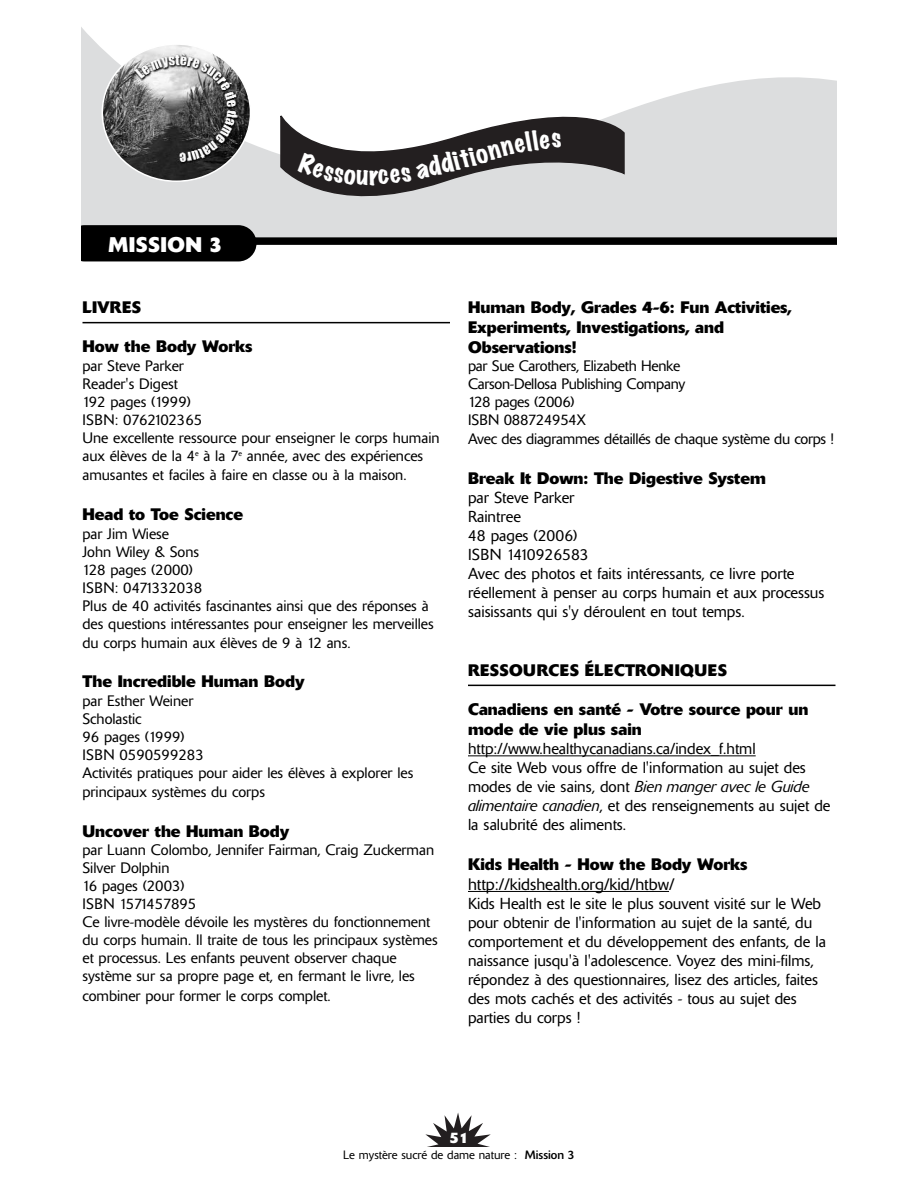
<style>
.page{position:relative;width:918px;height:1188px;background:#fff}
.page>*{position:absolute;margin:0;border:0;box-sizing:border-box;transform-origin:0 0}
.t1{font:700 21px "Delta";letter-spacing:.02em;color:#fff}
.t2{font:700 16.5px/19.8px "Delta";color:#000}
.t3{font:300 16.5px "Delta";color:#000}
.t4{font:700 16.5px "Delta";letter-spacing:.02em;color:#000}
.t5{font:300 15.75px/19px "Delta";color:#000}
.t6{font:300 15px/18.1px "Delta";color:#000}
.t7{font:700 15px "Delta";color:#fff}
.t8{font:300 12px "Delta";color:#000}
.s1{font-style:italic}
.s2{font-weight:400}
</style>
<div class="page">
<svg style="left:425px;top:1113px;width:66px;height:34px"></svg>
<hr style="left:82px;top:322px;width:368px;height:1px;background:#000">
<hr style="left:468px;top:685px;width:368px;height:1px;background:#000">
<hr style="left:468px;top:755px;width:72px;height:1px;background:#000">
<hr style="left:540px;top:755px;width:56px;height:1px;background:#000">
<hr style="left:596px;top:755px;width:67px;height:1px;background:#000">
<hr style="left:663px;top:755px;width:93px;height:1px;background:#000">
<hr style="left:468px;top:891px;width:201px;height:1px;background:#000">
<svg style="left:81px;top:27px;width:756px;height:210px;fill:#dcddde"></svg>
<svg style="left:279px;top:94px;width:346px;height:128px"></svg>
<svg style="left:102px;top:43px;width:149px;height:139px"></svg>
<div style="left:82px;top:237px;width:755px;height:8px;background:#000"></div>
<div style="left:67px;top:225px;width:189px;height:36px;background:#000;border-radius:18px"></div>
<div style="left:0;top:0;width:81px;height:293px;background:#fff"></div>
<svg style="left:281px;top:95px;width:343px;height:125px"></svg>
<h1 class="t1" style="left:108px;top:237px;width:115px">MISSION 3</h1>
<p class="t2" style="left:82px;top:299px;width:60px">LIVRES</p>
<p class="t2" style="left:82px;top:338px;width:171px">How the Body Works</p>
<p class="t6" style="left:82px;top:358px;width:359px">par Steve Parker<br>Reader's Digest<br>192 pages (1999)<br>ISBN: 0762102365<br>Une excellente ressource pour enseigner le corps humain aux élèves de la 4<sup>e</sup> à la 7<sup>e</sup> année, avec des expériences amusantes et faciles à faire en classe ou à la maison.</p>
<p class="t2" style="left:82px;top:506px;width:162px">Head to Toe Science</p>
<p class="t6" style="left:82px;top:526px;width:353px">par Jim Wiese<br>John Wiley &amp; Sons<br>128 pages (2000)<br>ISBN: 0471332038<br>Plus de 40 activités fascinantes ainsi que des réponses à des questions intéressantes pour enseigner les merveilles du corps humain aux élèves de 9 à 12 ans.</p>
<p class="t2" style="left:82px;top:673px;width:224px">The Incredible Human Body</p>
<p class="t6" style="left:82px;top:693px;width:332px">par Esther Weiner<br>Scholastic<br>96 pages (1999)<br>ISBN 0590599283<br>Activités pratiques pour aider les élèves à explorer les principaux systèmes du corps</p>
<p class="t2" style="left:82px;top:823px;width:209px">Uncover the Human Body</p>
<p class="t6" style="left:82px;top:843px;width:357px">par Luann Colombo, Jennifer Fairman, Craig Zuckerman Silver Dolphin<br>16 pages (2003)<br>ISBN 1571457895<br>Ce livre-modèle dévoile les mystères du fonctionnement du corps humain. Il traite de tous les principaux systèmes et processus. Les enfants peuvent observer chaque système sur sa propre page et, en fermant le livre, les combiner pour former le corps complet.</p>
<p class="t2" style="left:468px;top:299px;width:325px">Human Body, Grades 4-6: Fun Activities,<br>Experiments, Investigations, and<br>Observations!</p>
<p class="t6" style="left:468px;top:358px;width:368px">par Sue Carothers, Elizabeth Henke<br>Carson-Dellosa Publishing Company<br>128 pages (2006)<br>ISBN 088724954X<br>Avec des diagrammes détaillés de chaque système du corps !</p>
<p class="t2" style="left:468px;top:470px;width:299px">Break It Down: The Digestive System</p>
<p class="t5" style="left:468px;top:490px;width:358px">par Steve Parker<br>Raintree<br>48 pages (2006)<br>ISBN 1410926583<br>Avec des photos et faits intéressants, ce livre porte réellement à penser au corps humain et aux processus saisissants qui s'y déroulent en tout temps.</p>
<p class="t4" style="left:468px;top:664px;width:260px">RESSOURCES ÉLECTRONIQUES</p>
<p class="t2" style="left:468px;top:701px;width:342px">Canadiens en santé - Votre source pour un mode de vie plus sain</p>
<p class="t5" style="left:468px;top:741px;width:364px">http://www.healthycanadians.ca/index_f.html<br>Ce site Web vous offre de l'information au sujet des modes de vie sains, dont <span class="s1">Bien manger avec le Guide alimentaire canadien</span>, et des renseignements au sujet de la salubrité des aliments.</p>
<p class="t2" style="left:468px;top:856px;width:281px">Kids Health - How the Body Works</p>
<p class="t3" style="left:468px;top:878px;width:208px">http://kidshealth.org/kid/htbw/</p>
<p class="t5" style="left:468px;top:896px;width:359px">Kids Health est le site le plus souvent visité sur le Web pour obtenir de l'information au sujet de la santé, du comportement et du développement des enfants, de la naissance jusqu'à l'adolescence. Voyez des mini-films, répondez à des questionnaires, lisez des articles, faites des mots cachés et des activités - tous au sujet des parties du corps !</p>
<p class="t7" style="left:450px;top:1133px;width:20px">51</p>
<p class="t8" style="left:343px;top:1151px;width:233px">Le mystère sucré de dame nature : <span class="s2">Mission 3</span></p>
</div>
